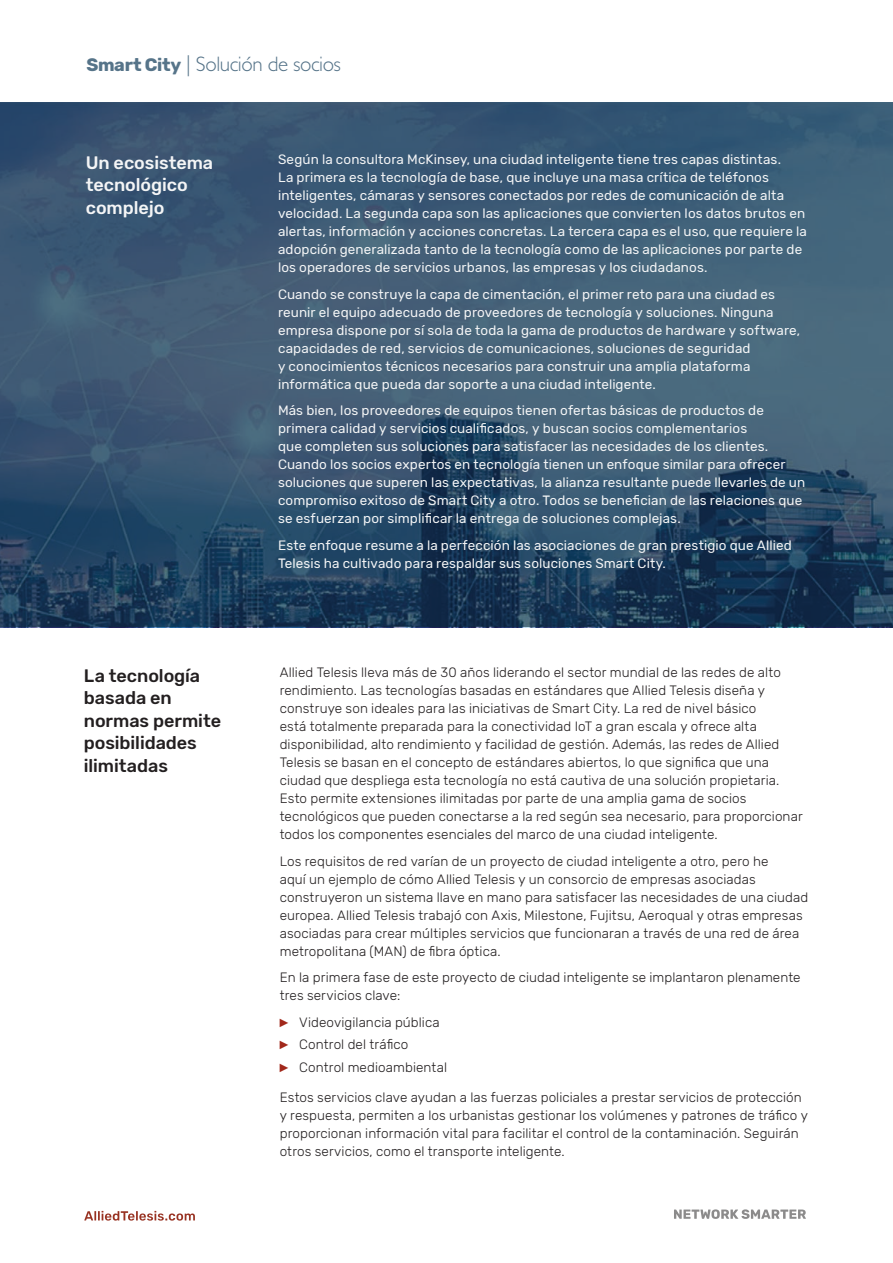
<style>
.page{position:relative;width:893px;height:1263px;background:#fff}
.page>*{position:absolute;margin:0;border:0;box-sizing:border-box;transform-origin:0 0}
.t1{font:300 21px "Gill Sans Std";letter-spacing:-.02em;color:#567489}
.t2{font:500 18px/22.5px "Rubik";letter-spacing:-.005em;color:#231f20}
.t3{font:500 18px/22.5px "Rubik";letter-spacing:-.005em;color:#f4f5f6}
.t4{font:300 13.5px/18px "Rubik";letter-spacing:.005em;color:#231f20}
.t5{font:13.5px/18px "Rubik";letter-spacing:.01em;color:#f4f5f6}
.s1{font-family:"Rubik";font-weight:700;font-size:18px}
.s2{font-family:"Arial Narrow";font-weight:400;font-size:12px;color:#a1281b}
</style>
<div class="page">
<svg style="left:0;top:103px;width:893px;height:524px;background:#36556f"></svg>
<svg style="left:84px;top:1211px;width:111px;height:9px"></svg>
<svg style="left:674px;top:1209px;width:132px;height:10px"></svg>
<h1 class="t1" style="left:86px;top:52px;width:256px"><span class="s1">Smart City</span> | Solución de socios</h1>
<h2 class="t3" style="left:86px;top:151px;width:129px">Un ecosistema tecnológico complejo</h2>
<h2 class="t2" style="left:84px;top:665px;width:139px">La tecnología basada en normas permite posibilidades ilimitadas</h2>
<p class="t5" style="left:278px;top:151px;width:530px">Según la consultora McKinsey, una ciudad inteligente tiene tres capas distintas.<br>La primera es la tecnología de base, que incluye una masa crítica de teléfonos inteligentes, cámaras y sensores conectados por redes de comunicación de alta velocidad. La segunda capa son las aplicaciones que convierten los datos brutos en alertas, información y acciones concretas. La tercera capa es el uso, que requiere la adopción generalizada tanto de la tecnología como de las aplicaciones por parte de los operadores de servicios urbanos, las empresas y los ciudadanos.</p>
<p class="t5" style="left:278px;top:285px;width:524px">Cuando se construye la capa de cimentación, el primer reto para una ciudad es reunir el equipo adecuado de proveedores de tecnología y soluciones. Ninguna empresa dispone por sí sola de toda la gama de productos de hardware y software, capacidades de red, servicios de comunicaciones, soluciones de seguridad<br>y conocimientos técnicos necesarios para construir una amplia plataforma informática que pueda dar soporte a una ciudad inteligente.</p>
<p class="t5" style="left:278px;top:402px;width:529px">Más bien, los proveedores de equipos tienen ofertas básicas de productos de primera calidad y servicios cualificados, y buscan socios complementarios<br>que completen sus soluciones para satisfacer las necesidades de los clientes.<br>Cuando los socios expertos en tecnología tienen un enfoque similar para ofrecer soluciones que superen las expectativas, la alianza resultante puede llevarles de un compromiso exitoso de Smart City a otro. Todos se benefician de las relaciones que se esfuerzan por simplificar la entrega de soluciones complejas.</p>
<p class="t5" style="left:278px;top:536px;width:515px">Este enfoque resume a la perfección las asociaciones de gran prestigio que Allied<br>Telesis ha cultivado para respaldar sus soluciones Smart City.</p>
<p class="t4" style="left:280px;top:664px;width:524px">Allied Telesis lleva más de 30 años liderando el sector mundial de las redes de alto rendimiento. Las tecnologías basadas en estándares que Allied Telesis diseña y construye son ideales para las iniciativas de Smart City. La red de nivel básico<br>está totalmente preparada para la conectividad IoT a gran escala y ofrece alta disponibilidad, alto rendimiento y facilidad de gestión. Además, las redes de Allied Telesis se basan en el concepto de estándares abiertos, lo que significa que una ciudad que despliega esta tecnología no está cautiva de una solución propietaria.<br>Esto permite extensiones ilimitadas por parte de una amplia gama de socios tecnológicos que pueden conectarse a la red según sea necesario, para proporcionar todos los componentes esenciales del marco de una ciudad inteligente.</p>
<p class="t4" style="left:280px;top:852px;width:530px">Los requisitos de red varían de un proyecto de ciudad inteligente a otro, pero he<br>aquí un ejemplo de cómo Allied Telesis y un consorcio de empresas asociadas construyeron un sistema llave en mano para satisfacer las necesidades de una ciudad europea. Allied Telesis trabajó con Axis, Milestone, Fujitsu, Aeroqual y otras empresas asociadas para crear múltiples servicios que funcionaran a través de una red de área metropolitana (MAN) de fibra óptica.</p>
<p class="t4" style="left:280px;top:969px;width:522px">En la primera fase de este proyecto de ciudad inteligente se implantaron plenamente tres servicios clave:</p>
<p class="t4" style="left:280px;top:1011px;width:169px;line-height:22.2px"><span class="s2">►</span> Videovigilancia pública <span class="s2">►</span> Control del tráfico<br><span class="s2">►</span> Control medioambiental</p>
<p class="t4" style="left:280px;top:1089px;width:530px">Estos servicios clave ayudan a las fuerzas policiales a prestar servicios de protección y respuesta, permiten a los urbanistas gestionar los volúmenes y patrones de tráfico y proporcionan información vital para facilitar el control de la contaminación. Seguirán otros servicios, como el transporte inteligente.</p>
</div>
